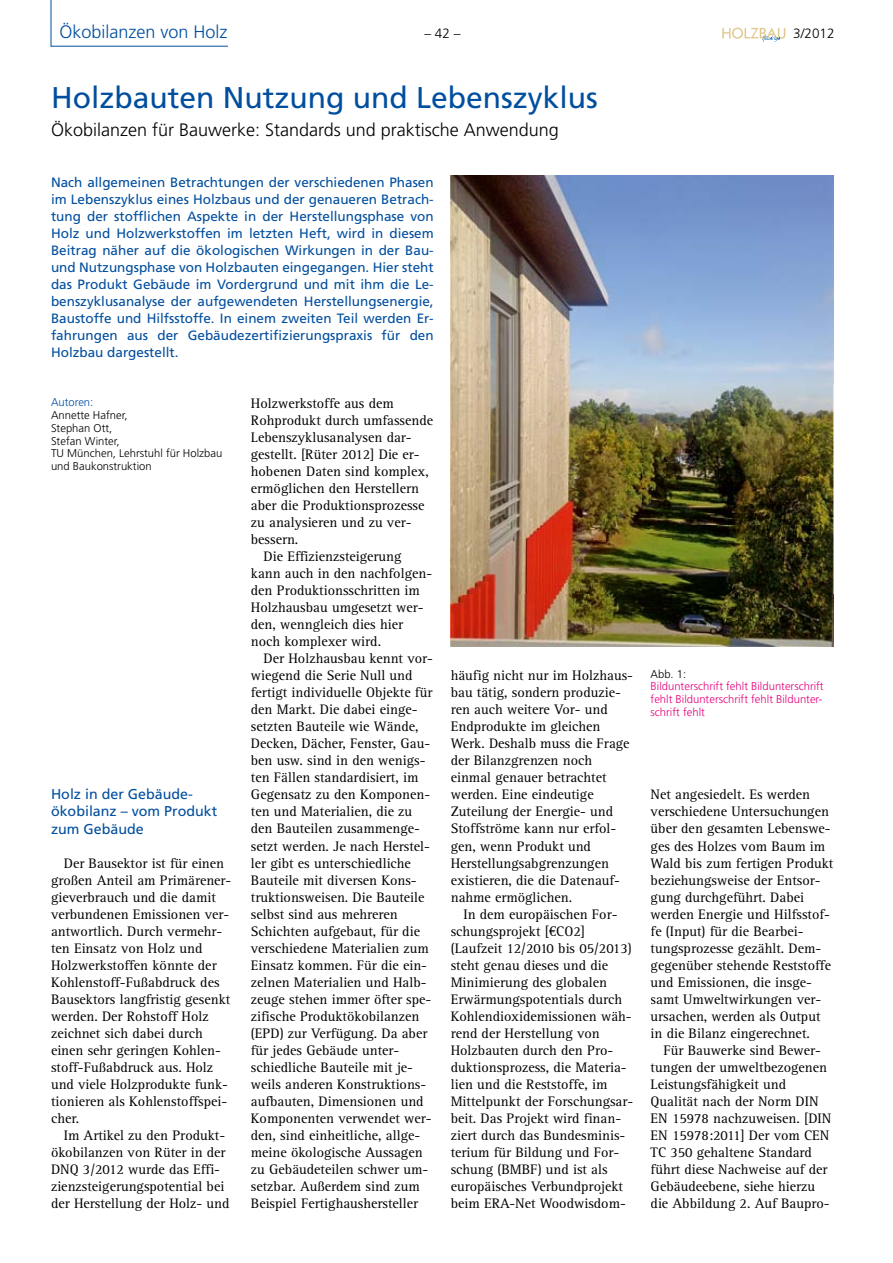
<style>
.page{position:relative;width:893px;height:1263px;background:#fff}
.page>*{position:absolute;margin:0;border:0;box-sizing:border-box;transform-origin:0 0}
.t1{font:30px "Frutiger";color:#004e9e}
.t2{font:300 18px "Frutiger";color:#000}
.t3{font:300 18px "Frutiger";color:#004e9e}
.t4{font:14.25px/17px "Rotis Serif";color:#000}
.t5{font:14.25px/17px "Frutiger";color:#004e9e}
.t6{font:13.5px/17px "Frutiger";color:#004e9e;text-align:justify}
.t7{font:300 13.5px "Frutiger";color:#000}
.t8{font:300 11.25px/12.8px "Frutiger";color:#000}
.t9{font:300 11.25px/12.8px "Frutiger";color:#e5007d;text-align:justify}
.t10{font:300 11.25px "Frutiger";color:#004e9e}
.s1{font-family:"Euro Serif"}
</style>
<div class="page">
<hr style="left:51px;top:0;width:1px;height:47px;background:#004e9e">
<hr style="left:51px;top:46px;width:177px;height:1px;background:#004e9e">
<svg style="left:722px;top:28px;width:63px;height:14px"></svg>
<img style="left:451px;top:176px;width:382px;height:470px">
<img style="left:651px;top:500px;width:34px;height:9px">
<img style="left:651px;top:513px;width:169px;height:11px">
<img style="left:651px;top:526px;width:169px;height:11px">
<img style="left:652px;top:539px;width:19px;height:8px">
<p class="t3" style="left:60px;top:22px;width:170px">Ökobilanzen von Holz</p>
<p class="t7" style="left:424px;top:26px;width:38px">– 42 –</p>
<p class="t7" style="left:793px;top:26px;width:43px">3/2012</p>
<h1 class="t1" style="left:51px;top:80px;width:548px">Holzbauten Nutzung und Lebenszyklus</h1>
<p class="t2" style="left:51px;top:120px;width:509px">Ökobilanzen für Bauwerke: Standards und praktische Anwendung</p>
<p class="t6" style="left:51px;top:174px;width:384px">Nach allgemeinen Betrachtungen der verschiedenen Phasen im Lebenszyklus eines Holzbaus und der genaueren Betrach&shy;tung der stofflichen Aspekte in der Herstellungsphase von Holz und Holzwerkstoffen im letzten Heft, wird in diesem Beitrag näher auf die ökologischen Wirkungen in der Bau&shy;und Nutzungsphase von Holzbauten eingegangen. Hier steht das Produkt Gebäude im Vordergrund und mit ihm die Le&shy;benszyklusanalyse der aufgewendeten Herstellungsenergie, Baustoffe und Hilfsstoffe. In einem zweiten Teil werden Er&shy;fahrungen aus der Gebäudezertifizierungspraxis für den Holzbau dargestellt.</p>
<p class="t10" style="left:51px;top:396px;width:44px">Autoren:</p>
<p class="t8" style="left:51px;top:409px;width:173px">Annette Hafner,<br>Stephan Ott,<br>Stefan Winter,<br>TU München, Lehrstuhl für Holzbau und Baukonstruktion</p>
<p class="t5" style="left:51px;top:786px;width:168px">Holz in der Gebäude&shy;ökobilanz – vom Produkt zum Gebäude</p>
<p class="t4" style="left:51px;top:855px;width:182px;text-indent:13px">Der Bausektor ist für einen großen Anteil am Primärener&shy;gieverbrauch und die damit verbundenen Emissionen ver&shy;antwortlich. Durch vermehr&shy;ten Einsatz von Holz und<br>Holzwerkstoffen könnte der<br>Kohlenstoff-Fußabdruck des<br>Bausektors langfristig gesenkt werden. Der Rohstoff Holz zeichnet sich dabei durch einen sehr geringen Kohlen&shy;stoff-Fußabdruck aus. Holz und viele Holzprodukte funk&shy;tionieren als Kohlenstoffspei&shy;cher.</p>
<p class="t4" style="left:51px;top:1127px;width:180px;text-indent:13px">Im Artikel zu den Produkt&shy;ökobilanzen von Rüter in der<br>DNQ 3/2012 wurde das Effi&shy;zienzsteigerungspotential bei der Herstellung der Holz- und</p>
<p class="t4" style="left:251px;top:395px;width:144px">Holzwerkstoffe aus dem</p>
<p class="t4" style="left:251px;top:412px;width:184px">Rohprodukt durch umfassende</p>
<p class="t4" style="left:251px;top:429px;width:162px">Lebenszyklusanalysen dar-</p>
<p class="t4" style="left:251px;top:446px;width:170px">gestellt. [Rüter 2012] Die er-</p>
<p class="t4" style="left:251px;top:463px;width:180px">hobenen Daten sind komplex,</p>
<p class="t4" style="left:251px;top:480px;width:170px">ermöglichen den Herstellern</p>
<p class="t4" style="left:251px;top:497px;width:175px">aber die Produktionsprozesse</p>
<p class="t4" style="left:251px;top:514px;width:162px">zu analysieren und zu ver-</p>
<p class="t4" style="left:251px;top:531px;width:49px">bessern.</p>
<p class="t4" style="left:264px;top:548px;width:139px">Die Effizienzsteigerung</p>
<p class="t4" style="left:251px;top:565px;width:183px">kann auch in den nachfolgen-</p>
<p class="t4" style="left:251px;top:582px;width:171px">den Produktionsschritten im</p>
<p class="t4" style="left:251px;top:600px;width:174px">Holzhausbau umgesetzt wer-</p>
<p class="t4" style="left:251px;top:617px;width:154px">den, wenngleich dies hier</p>
<p class="t4" style="left:251px;top:634px;width:132px">noch komplexer wird.</p>
<p class="t4" style="left:264px;top:651px;width:171px">Der Holzhausbau kennt vor-</p>
<p class="t4" style="left:251px;top:668px;width:163px">wiegend die Serie Null und</p>
<p class="t4" style="left:251px;top:685px;width:183px">fertigt individuelle Objekte für</p>
<p class="t4" style="left:251px;top:702px;width:168px">den Markt. Die dabei einge-</p>
<p class="t4" style="left:251px;top:719px;width:169px">setzten Bauteile wie Wände,</p>
<p class="t4" style="left:251px;top:736px;width:181px">Decken, Dächer, Fenster, Gau-</p>
<p class="t4" style="left:251px;top:753px;width:176px">ben usw. sind in den wenigs-</p>
<p class="t4" style="left:251px;top:770px;width:169px">ten Fällen standardisiert, im</p>
<p class="t4" style="left:251px;top:787px;width:181px">Gegensatz zu den Komponen-</p>
<p class="t4" style="left:251px;top:804px;width:163px">ten und Materialien, die zu</p>
<p class="t4" style="left:251px;top:821px;width:171px">den Bauteilen zusammenge-</p>
<p class="t4" style="left:251px;top:838px;width:181px">setzt werden. Je nach Herstel-</p>
<p class="t4" style="left:251px;top:855px;width:162px">ler gibt es unterschiedliche</p>
<p class="t4" style="left:251px;top:872px;width:167px">Bauteile mit diversen Kons-</p>
<p class="t4" style="left:251px;top:889px;width:175px">truktionsweisen. Die Bauteile</p>
<p class="t4" style="left:251px;top:906px;width:148px">selbst sind aus mehreren</p>
<p class="t4" style="left:251px;top:923px;width:171px">Schichten aufgebaut, für die</p>
<p class="t4" style="left:251px;top:940px;width:180px">verschiedene Materialien zum</p>
<p class="t4" style="left:251px;top:957px;width:178px">Einsatz kommen. Für die ein-</p>
<p class="t4" style="left:251px;top:974px;width:177px">zelnen Materialien und Halb-</p>
<p class="t4" style="left:251px;top:991px;width:182px">zeuge stehen immer öfter spe-</p>
<p class="t4" style="left:251px;top:1008px;width:170px">zifische Produktökobilanzen</p>
<p class="t4" style="left:251px;top:1025px;width:178px">(EPD) zur Verfügung. Da aber</p>
<p class="t4" style="left:251px;top:1042px;width:150px">für jedes Gebäude unter-</p>
<p class="t4" style="left:251px;top:1059px;width:164px">schiedliche Bauteile mit je-</p>
<p class="t4" style="left:251px;top:1076px;width:177px">weils anderen Konstruktions-</p>
<p class="t4" style="left:251px;top:1093px;width:174px">aufbauten, Dimensionen und</p>
<p class="t4" style="left:251px;top:1110px;width:182px">Komponenten verwendet wer-</p>
<p class="t4" style="left:251px;top:1127px;width:171px">den, sind einheitliche, allge-</p>
<p class="t4" style="left:251px;top:1144px;width:173px">meine ökologische Aussagen</p>
<p class="t4" style="left:251px;top:1161px;width:179px">zu Gebäudeteilen schwer um-</p>
<p class="t4" style="left:251px;top:1178px;width:171px">setzbar. Außerdem sind zum</p>
<p class="t4" style="left:251px;top:1195px;width:169px">Beispiel Fertighaushersteller</p>
<p class="t4" style="left:451px;top:668px;width:184px">häufig nicht nur im Holzhaus&shy;bau tätig, sondern produzie&shy;ren auch weitere Vor- und<br>Endprodukte im gleichen<br>Werk. Deshalb muss die Frage der Bilanzgrenzen noch einmal genauer betrachtet werden. Eine eindeutige<br>Zuteilung der Energie- und<br>Stoffströme kann nur erfol&shy;gen, wenn Produkt und<br>Herstellungsabgrenzungen existieren, die die Datenauf&shy;nahme ermöglichen.</p>
<p class="t4" style="left:451px;top:906px;width:184px;text-indent:13px">In dem europäischen For&shy;schungsprojekt [<span class="s1">€</span>CO2] (Laufzeit 12/2010 bis 05/2013) steht genau dieses und die<br>Minimierung des globalen<br>Erwärmungspotentials durch<br>Kohlendioxidemissionen wäh&shy;rend der Herstellung von<br>Holzbauten durch den Pro&shy;duktionsprozess, die Materia&shy;lien und die Reststoffe, im<br>Mittelpunkt der Forschungsar&shy;beit. Das Projekt wird finan&shy;ziert durch das Bundesminis&shy;terium für Bildung und For&shy;schung (BMBF) und ist als europäisches Verbundprojekt beim ERA-Net Woodwisdom-</p>
<p class="t8" style="left:651px;top:667px;width:37px">Abb. 1:</p>
<p class="t9" style="left:651px;top:680px;width:175px">Bildunterschrift fehlt Bildunterschrift fehlt Bildunterschrift fehlt Bildunter&shy;schrift fehlt</p>
<p class="t4" style="left:651px;top:787px;width:184px">Net angesiedelt. Es werden verschiedene Untersuchungen über den gesamten Lebenswe&shy;ges des Holzes vom Baum im<br>Wald bis zum fertigen Produkt beziehungsweise der Entsor&shy;gung durchgeführt. Dabei werden Energie und Hilfsstof&shy;fe (Input) für die Bearbei&shy;tungsprozesse gezählt. Dem&shy;gegenüber stehende Reststoffe und Emissionen, die insge&shy;samt Umweltwirkungen ver&shy;ursachen, werden als Output in die Bilanz eingerechnet.</p>
<p class="t4" style="left:651px;top:1042px;width:182px;text-indent:13px">Für Bauwerke sind Bewer&shy;tungen der umweltbezogenen<br>Leistungsfähigkeit und<br>Qualität nach der Norm DIN<br>EN 15978 nachzuweisen. [DIN<br>EN 15978:2011] Der vom CEN<br>TC 350 gehaltene Standard führt diese Nachweise auf der<br>Gebäudeebene, siehe hierzu die Abbildung 2. Auf Baupro-</p>
</div>
